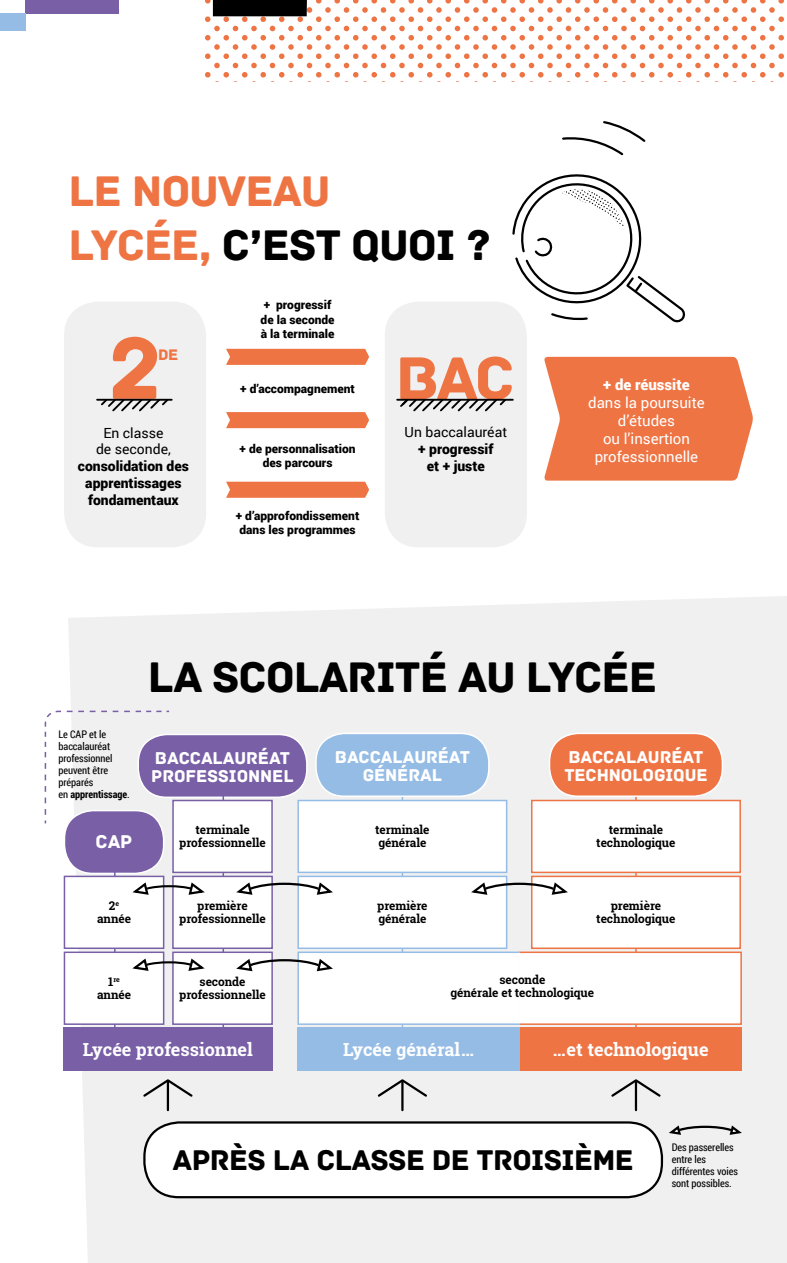
<style>
.page{position:relative;width:787px;height:1263px;background:#fff}
.page>*{position:absolute;margin:0;border:0;box-sizing:border-box;transform-origin:0 0}
.t1{font:92.4px "Archive";color:#ee7444}
.t2{font:63.75px "Archive";color:#ee7444}
.t3{font:45px/54px "Archive";letter-spacing:-.025em;color:#ee7444}
.t4{font:45px "Archive";letter-spacing:-.025em;color:#000}
.t5{font:30px "Archive";letter-spacing:-.02em;color:#000}
.t6{font:19.5px "Archive";color:#fff}
.t7{font:18px/18px "Archive";letter-spacing:-.005em;color:#fff}
.t8{font:700 18px "Roboto Slab";color:#fff}
.t9{font:16.05px "Archive";color:#ee7444}
.t10{font:15px/18px "Roboto";color:#fff;text-align:center}
.t11{font:900 15px "Roboto";color:#fff}
.t12{font:900 13.95px/16.8px "Roboto";color:#000;text-align:center}
.t13{font:13.95px/16.8px "Roboto";color:#000;text-align:center}
.t14{font:700 12px/13.5px "Roboto Slab";letter-spacing:-.005em;color:#000;text-align:center}
.t15{font:900 12px/14.4px "Roboto";color:#000;text-align:center}
.t16{font:10.5px/12px "Roboto Condensed";letter-spacing:-.005em;color:#000}
.t17{font:700 7.05px "Roboto Slab";color:#000}
.s1{color:#000}
.s2{font-weight:700}
.s3{font-size:12px}
</style>
<div class="page">
<svg style="left:205px;top:0;width:579px;height:82px"></svg>
<div style="left:68px;top:596px;width:719px;height:667px;background:#f0f0f0"></div>
<svg style="left:511px;top:174px;width:175px;height:149px"></svg>
<svg style="left:562px;top:121px;width:84px;height:35px"></svg>
<div style="left:64px;top:301px;width:142px;height:246px;background:#f0f0f0;border-radius:34px"></div>
<hr style="left:97px;top:399px;width:75px;height:2px;background:#000">
<svg style="left:99px;top:398px;width:71px;height:14px"></svg>
<div style="left:385px;top:301px;width:142px;height:246px;background:#f0f0f0;border-radius:34px"></div>
<svg style="left:544px;top:357px;width:209px;height:124px;background:#ef7f52"></svg>
<svg style="left:226px;top:349px;width:143px;height:16px;background:#ee784a"></svg>
<svg style="left:226px;top:412px;width:143px;height:16px;background:#ee784a"></svg>
<svg style="left:226px;top:482px;width:143px;height:16px;background:#ee794b"></svg>
<hr style="left:397px;top:399px;width:116px;height:2px;background:#000">
<svg style="left:398px;top:398px;width:110px;height:14px"></svg>
<svg style="left:44px;top:710px;width:127px;height:115px"></svg>
<hr style="left:401px;top:791px;width:2px;height:246px;background:#95bce5">
<div style="left:63px;top:1028px;width:210px;height:43px;background:#785fa6"></div>
<div style="left:519px;top:1028px;width:222px;height:43px;background:#ee7444"></div>
<div style="left:64px;top:810px;width:100px;height:63px;background:#785fa6;border-radius:29px"></div>
<div style="left:64px;top:810px;width:100px;height:64px;border:2px solid #fff;border-radius:29px"></div>
<div style="left:138px;top:734px;width:169px;height:63px;background:#785fa6;border-radius:29px"></div>
<div style="left:137px;top:734px;width:170px;height:64px;border:2px solid #fff;border-radius:29px"></div>
<hr style="left:114px;top:848px;width:2px;height:189px;background:#785fa6">
<hr style="left:635px;top:791px;width:1px;height:246px;background:#ee7444">
<hr style="left:222px;top:789px;width:2px;height:248px;background:#785fa6">
<div style="left:64px;top:952px;width:100px;height:72px;background:#fff"></div>
<div style="left:64px;top:951px;width:100px;height:74px;border:2px solid #785fa6"></div>
<div style="left:64px;top:876px;width:100px;height:72px;background:#fff"></div>
<div style="left:64px;top:876px;width:100px;height:73px;border:2px solid #785fa6"></div>
<div style="left:173px;top:952px;width:99px;height:72px;background:#fff"></div>
<div style="left:172px;top:951px;width:101px;height:74px;border:2px solid #785fa6"></div>
<div style="left:173px;top:876px;width:99px;height:72px;background:#fff"></div>
<div style="left:172px;top:876px;width:101px;height:73px;border:2px solid #785fa6"></div>
<div style="left:173px;top:800px;width:99px;height:72px;background:#fff"></div>
<div style="left:172px;top:800px;width:101px;height:73px;border:2px solid #785fa6"></div>
<div style="left:518px;top:951px;width:224px;height:74px;background:#fff;border:2px solid #ee7444"></div>
<div style="left:532px;top:876px;width:208px;height:72px;background:#fff"></div>
<div style="left:531px;top:876px;width:210px;height:73px;border:2px solid #ee7444"></div>
<div style="left:532px;top:800px;width:208px;height:72px;background:#fff"></div>
<div style="left:531px;top:800px;width:210px;height:73px;border:2px solid #ee7444"></div>
<div style="left:549px;top:733px;width:173px;height:63px;background:#ee7444;border-radius:29px"></div>
<div style="left:549px;top:733px;width:174px;height:64px;border:2px solid #fff;border-radius:29px"></div>
<div style="left:297px;top:951px;width:223px;height:74px;background:#fff;border:2px solid #95bce5"></div>
<div style="left:297px;top:1028px;width:222px;height:43px;background:#95bce5"></div>
<div style="left:298px;top:876px;width:208px;height:72px;background:#fff"></div>
<div style="left:297px;top:876px;width:210px;height:73px;border:2px solid #95bce5"></div>
<div style="left:298px;top:800px;width:208px;height:72px;background:#fff"></div>
<div style="left:297px;top:800px;width:210px;height:73px;border:2px solid #95bce5"></div>
<div style="left:316px;top:733px;width:173px;height:63px;background:#95bce5;border-radius:29px"></div>
<div style="left:315px;top:733px;width:174px;height:64px;border:2px solid #fff;border-radius:29px"></div>
<svg style="left:236px;top:957px;width:97px;height:16px"></svg>
<svg style="left:236px;top:880px;width:97px;height:16px"></svg>
<svg style="left:132px;top:880px;width:73px;height:16px"></svg>
<svg style="left:471px;top:880px;width:97px;height:16px"></svg>
<svg style="left:668px;top:1123px;width:74px;height:13px"></svg>
<div style="left:144px;top:1122px;width:518px;height:75px;background:#fff;border-radius:34px"></div>
<div style="left:143px;top:1121px;width:520px;height:77px;border:2px solid #000;border-radius:34px"></div>
<svg style="left:141px;top:1078px;width:53px;height:21px"></svg>
<hr style="left:167px;top:1081px;width:2px;height:29px;background:#000">
<svg style="left:376px;top:1078px;width:53px;height:21px"></svg>
<hr style="left:401px;top:1081px;width:2px;height:29px;background:#000">
<svg style="left:609px;top:1078px;width:53px;height:21px"></svg>
<hr style="left:635px;top:1081px;width:2px;height:29px;background:#000">
<svg style="left:132px;top:956px;width:73px;height:16px"></svg>
<div style="left:213px;top:0;width:94px;height:16px;background:#000"></div>
<div style="left:25px;top:0;width:94px;height:13px;background:#785fa6"></div>
<div style="left:0;top:14px;width:25px;height:17px;background:#95bce5"></div>
<h3 class="t3" style="left:68px;top:165px;width:423px">LE NOUVEAU<br>LYCÉE, <span class="s1">C’EST QUOI ?</span></h3>
<h1 class="t1" style="left:109px;top:314px;width:53px">2</h1>
<h3 class="t9" style="left:158px;top:345px;width:21px">DE</h3>
<p class="t13" style="left:96px;top:424px;width:76px">En classe de seconde,</p>
<p class="t12" style="left:78px;top:457px;width:113px">consolidation des apprentissages fondamentaux</p>
<p class="t15" style="left:261px;top:297px;width:75px;text-align:left">+ progressif de la seconde à la terminale</p>
<p class="t15" style="left:240px;top:381px;width:116px">+ d’accompagnement</p>
<p class="t15" style="left:240px;top:441px;width:117px">+ de personnalisation des parcours</p>
<p class="t15" style="left:236px;top:508px;width:125px">+ d’approfondissement dans les programmes</p>
<h2 class="t2" style="left:395px;top:341px;width:121px">BAC</h2>
<p class="t13" style="left:404px;top:423px;width:104px">Un baccalauréat</p>
<p class="t12" style="left:418px;top:440px;width:77px">+ progressif et + juste</p>
<p class="t11" style="left:603px;top:374px;width:88px">+ de réussite</p>
<p class="t10" style="left:588px;top:393px;width:118px">dans la poursuite d’études<br>ou l’insertion professionnelle</p>
<p class="t16" style="left:59px;top:728px;width:73px">Le CAP et le baccalauréat professionnel peuvent être préparés<br>en <span class="s2">apprentissage</span>.</p>
<h3 class="t6" style="left:96px;top:830px;width:38px">CAP</h3>
<h3 class="t4" style="left:148px;top:650px;width:510px">LA SCOLARITÉ AU LYCÉE</h3>
<h3 class="t7" style="left:151px;top:749px;width:144px">BACCALAURÉAT<br>PROFESSIONNEL</h3>
<p class="t14" style="left:179px;top:823px;width:88px">terminale professionnelle</p>
<h3 class="t7" style="left:335px;top:748px;width:137px;text-align:center">BACCALAURÉAT<br>GÉNÉRAL</h3>
<p class="t14" style="left:375px;top:823px;width:56px;text-align:left">terminale générale</p>
<h3 class="t7" style="left:564px;top:748px;width:145px">BACCALAURÉAT<br>TECHNOLOGIQUE</h3>
<p class="t14" style="left:596px;top:823px;width:81px">terminale technologique</p>
<p class="t14" style="left:97px;top:899px;width:35px">2<sup>e </sup>année</p>
<p class="t17" style="left:108px;top:974px;width:13px"><span class="s3">1</span>re</p>
<p class="t14" style="left:97px;top:988px;width:35px">année</p>
<p class="t14" style="left:179px;top:899px;width:88px">première professionnelle</p>
<p class="t14" style="left:179px;top:974px;width:88px">seconde professionnelle</p>
<p class="t14" style="left:377px;top:899px;width:52px;text-align:left">première générale</p>
<p class="t14" style="left:596px;top:899px;width:81px">première technologique</p>
<p class="t14" style="left:450px;top:972px;width:145px">seconde<br>générale et technologique</p>
<h3 class="t8" style="left:83px;top:1037px;width:172px">Lycée professionnel</h3>
<h3 class="t8" style="left:553px;top:1037px;width:157px">… et technologique</h3>
<h3 class="t8" style="left:343px;top:1037px;width:132px">Lycée général …</h3>
<h3 class="t5" style="left:173px;top:1143px;width:462px">APRÈS LA CLASSE DE TROISIÈME</h3>
<p class="t16" style="left:671px;top:1141px;width:68px">Des passerelles entre les différentes voies sont possibles.</p>
</div>
